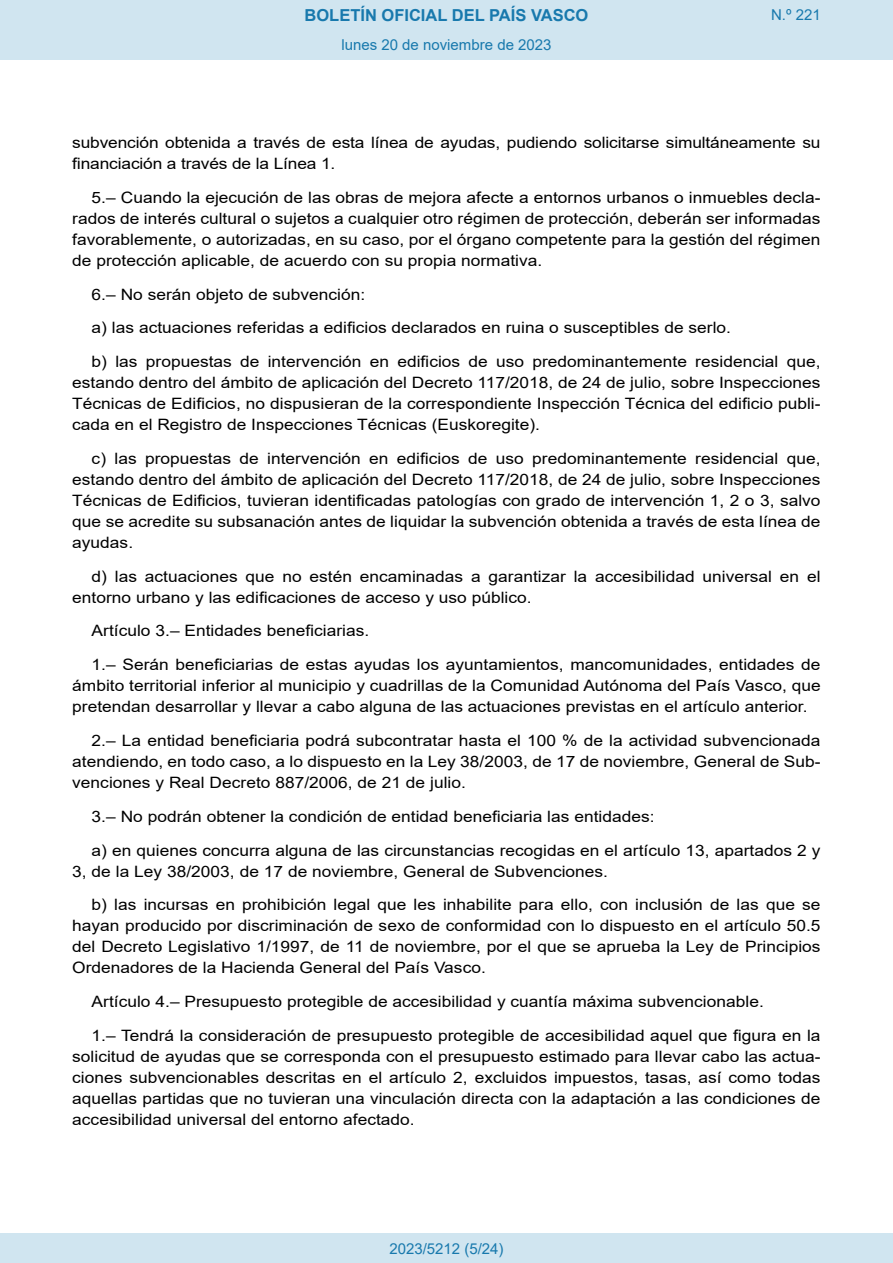
<style>
.page{position:relative;width:893px;height:1263px;background:#fff}
.page>*{position:absolute;margin:0;border:0;box-sizing:border-box;transform-origin:0 0}
.t1{font:700 16.5px "Arial";color:#1879ad}
.BOPVDetalle{font:15.6px/21px "Arial";color:#000;text-align:justify;scale:1.11 1}
.Paginacion_Centro{font:15px "Arial";color:#1879ad}
</style>
<div class="page">
<div style="left:0;top:0;width:893px;height:60px;background:#d0e5f0"></div>
<div style="left:0;top:1233px;width:893px;height:30px;background:#d0e5f0"></div>
<p class="t1" style="left:305px;top:3px;width:285px">BOLETÍN OFICIAL DEL PAÍS VASCO</p>
<p class="Paginacion_Centro" style="left:341px;top:35px;width:212px">lunes 20 de noviembre de 2023</p>
<p class="Paginacion_Centro" style="left:771px;top:5px;width:51px">N.º 221</p>
<p class="BOPVDetalle" style="left:72px;top:132px;width:676px">subvención obtenida a través de esta línea de ayudas, pudiendo solicitarse simultáneamente su financiación a través de la Línea 1.</p>
<p class="BOPVDetalle" style="left:72px;top:187px;width:676px;text-indent:19px">5.– Cuando la ejecución de las obras de mejora afecte a entornos urbanos o inmuebles decla&shy;rados de interés cultural o sujetos a cualquier otro régimen de protección, deberán ser informadas favorablemente, o autorizadas, en su caso, por el órgano competente para la gestión del régimen de protección aplicable, de acuerdo con su propia normativa.</p>
<p class="BOPVDetalle" style="left:92px;top:284px;width:248px">6.– No serán objeto de subvención:</p>
<p class="BOPVDetalle" style="left:92px;top:317px;width:578px">a) las actuaciones referidas a edificios declarados en ruina o susceptibles de serlo.</p>
<p class="BOPVDetalle" style="left:72px;top:351px;width:676px;text-indent:19px">b) las propuestas de intervención en edificios de uso predominantemente residencial que, estando dentro del ámbito de aplicación del Decreto 117/2018, de 24 de julio, sobre Inspecciones Técnicas de Edificios, no dispusieran de la correspondiente Inspección Técnica del edificio publi&shy;cada en el Registro de Inspecciones Técnicas (Euskoregite).</p>
<p class="BOPVDetalle" style="left:72px;top:448px;width:676px;text-indent:19px">c) las propuestas de intervención en edificios de uso predominantemente residencial que, estando dentro del ámbito de aplicación del Decreto 117/2018, de 24 de julio, sobre Inspecciones Técnicas de Edificios, tuvieran identificadas patologías con grado de intervención 1, 2 o 3, salvo que se acredite su subsanación antes de liquidar la subvención obtenida a través de esta línea de ayudas.</p>
<p class="BOPVDetalle" style="left:72px;top:566px;width:676px;text-indent:19px">d) las actuaciones que no estén encaminadas a garantizar la accesibilidad universal en el entorno urbano y las edificaciones de acceso y uso público.</p>
<p class="BOPVDetalle" style="left:92px;top:620px;width:252px">Artículo 3.– Entidades beneficiarias.</p>
<p class="BOPVDetalle" style="left:72px;top:654px;width:676px;text-indent:19px">1.– Serán beneficiarias de estas ayudas los ayuntamientos, mancomunidades, entidades de ámbito territorial inferior al municipio y cuadrillas de la Comunidad Autónoma del País Vasco, que pretendan desarrollar y llevar a cabo alguna de las actuaciones previstas en el artículo anterior.</p>
<p class="BOPVDetalle" style="left:72px;top:730px;width:676px;text-indent:19px">2.– La entidad beneficiaria podrá subcontratar hasta el 100 % de la actividad subvencionada atendiendo, en todo caso, a lo dispuesto en la Ley 38/2003, de 17 de noviembre, General de Sub&shy;venciones y Real Decreto 887/2006, de 21 de julio.</p>
<p class="BOPVDetalle" style="left:92px;top:806px;width:509px">3.– No podrán obtener la condición de entidad beneficiaria las entidades:</p>
<p class="BOPVDetalle" style="left:72px;top:839px;width:676px;text-indent:19px">a) en quienes concurra alguna de las circunstancias recogidas en el artículo 13, apartados 2 y<br>3, de la Ley 38/2003, de 17 de noviembre, General de Subvenciones.</p>
<p class="BOPVDetalle" style="left:72px;top:894px;width:676px;text-indent:19px">b) las incursas en prohibición legal que les inhabilite para ello, con inclusión de las que se hayan producido por discriminación de sexo de conformidad con lo dispuesto en el artículo 50.5 del Decreto Legislativo 1/1997, de 11 de noviembre, por el que se aprueba la Ley de Principios Ordenadores de la Hacienda General del País Vasco.</p>
<p class="BOPVDetalle" style="left:92px;top:991px;width:607px">Artículo 4.– Presupuesto protegible de accesibilidad y cuantía máxima subvencionable.</p>
<p class="BOPVDetalle" style="left:72px;top:1025px;width:676px;text-indent:19px">1.– Tendrá la consideración de presupuesto protegible de accesibilidad aquel que figura en la solicitud de ayudas que se corresponda con el presupuesto estimado para llevar cabo las actua&shy;ciones subvencionables descritas en el artículo 2, excluidos impuestos, tasas, así como todas aquellas partidas que no tuvieran una vinculación directa con la adaptación a las condiciones de accesibilidad universal del entorno afectado.</p>
<p class="Paginacion_Centro" style="left:389px;top:1238px;width:116px">2023/5212 (5/24)</p>
</div>
